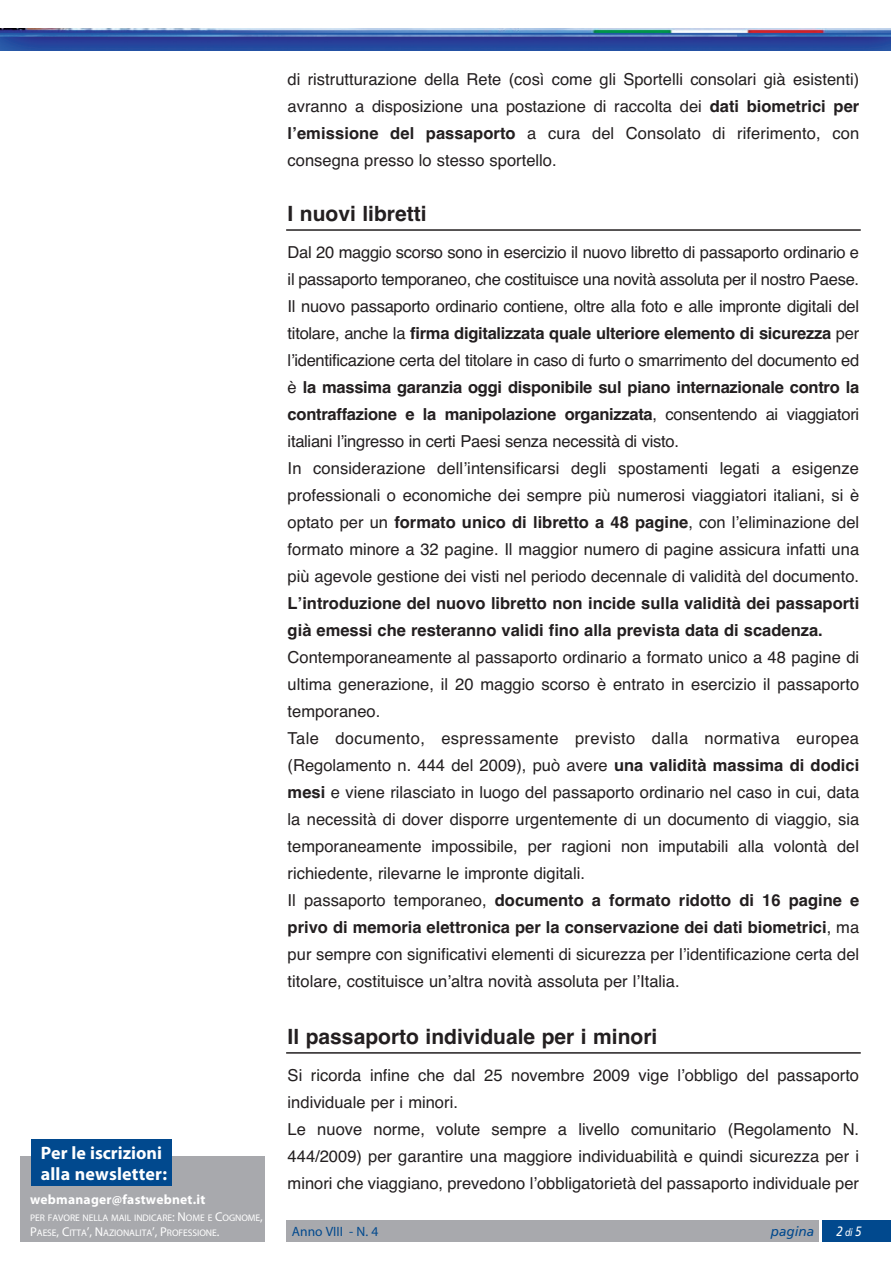
<style>
.page{position:relative;width:891px;height:1261px;background:#fff}
.page>*{position:absolute;margin:0;border:0;box-sizing:border-box;transform-origin:0 0}
.t1{font:700 21px "Helvetica";color:#231f20}
.t2{font:700 18px/21.6px "Myriad Pro";letter-spacing:.005em;color:#fff}
.t3{font:16.5px/27px "Helvetica";color:#231f20}
.t4{font:700 16.5px/27px "Helvetica";color:#231f20}
.t5{font:700 13.5px "Myriad Pro";letter-spacing:.015em;color:#fff}
.t6{font:13.5px "Myriad Pro";color:#01498e}
.t7{font:italic 13.5px "Frutiger";color:#01498e}
.t8{font:italic 13.5px "Frutiger";color:#fff;scale:.85 1}
.t9{font:9.6px/15px "Myriad Pro";letter-spacing:-.005em;color:#fff}
.s1{font-size:12.75px}
.s2{font-weight:700}
.s3{font-size:10.5px}
</style>
<div class="page">
<div style="left:286px;top:1219px;width:531px;height:22px;background:#a8a9ad"></div>
<div style="left:822px;top:1219px;width:68px;height:22px;background:#01498e"></div>
<img style="left:0;top:29px;width:890px;height:21px">
<div style="left:20px;top:1156px;width:245px;height:85px;background:#a8a9ad"></div>
<div style="left:31px;top:1139px;width:140px;height:46px;background:#01498e"></div>
<hr style="left:286px;top:229px;width:574px;height:2px;background:#231f20">
<hr style="left:286px;top:1051px;width:574px;height:2px;background:#231f20">
<p class="t2" style="left:41px;top:1141px;width:128px">Per le iscrizioni alla newsletter:</p>
<p class="t5" style="left:30px;top:1191px;width:177px">webmanager@fastwebnet.it</p>
<p class="t9" style="left:30px;top:1210px;width:234px">PER FAVORE NELLA MAIL INDICARE<span class="s1">: N</span>OME E <span class="s1">C</span>OGNOME<span class="s1">,<br>P</span>AESE<span class="s1">, C</span>ITTA<span class="s1">’, N</span>AZIONALITA<span class="s1">’, P</span>ROFESSIONE<span class="s1">.</span></p>
<p class="t3" style="left:287px;top:68px;width:573px;text-align:justify">di ristrutturazione della Rete (così come gli Sportelli consolari già esistenti) avranno a disposizione una postazione di raccolta dei <span class="s2">dati biometrici per lʼemissione del passaporto</span> a cura del Consolato di riferimento, con consegna presso lo stesso sportello.</p>
<p class="t1" style="left:287px;top:205px;width:140px">I nuovi libretti</p>
<p class="t3" style="left:287px;top:240px;width:573px">Dal 20 maggio scorso sono in esercizio il nuovo libretto di passaporto ordinario e il passaporto temporaneo, che costituisce una novità assoluta per il nostro Paese.<br>Il nuovo passaporto ordinario contiene, oltre alla foto e alle impronte digitali del titolare, anche la <span class="s2">firma digitalizzata quale ulteriore elemento di sicurezza</span> per lʼidentificazione certa del titolare in caso di furto o smarrimento del documento ed è <span class="s2">la massima garanzia oggi disponibile sul piano internazionale contro la contraffazione e la manipolazione organizzata</span>, consentendo ai viaggiatori italiani lʼingresso in certi Paesi senza necessità di visto.<br>In considerazione dellʼintensificarsi degli spostamenti legati a esigenze professionali o economiche dei sempre più numerosi viaggiatori italiani, si è optato per un <span class="s2">formato unico di libretto a 48 pagine</span>, con lʼeliminazione del formato minore a 32 pagine. Il maggior numero di pagine assicura infatti una più agevole gestione dei visti nel periodo decennale di validità del documento.</p>
<p class="t4" style="left:287px;top:591px;width:573px">Lʼintroduzione del nuovo libretto non incide sulla validità dei passaporti già emessi che resteranno validi fino alla prevista data di scadenza.</p>
<p class="t3" style="left:287px;top:645px;width:573px">Contemporaneamente al passaporto ordinario a formato unico a 48 pagine di ultima generazione, il 20 maggio scorso è entrato in esercizio il passaporto temporaneo.<br>Tale documento, espressamente previsto dalla normativa europea (Regolamento n. 444 del 2009), può avere <span class="s2">una validità massima di dodici mesi</span> e viene rilasciato in luogo del passaporto ordinario nel caso in cui, data la necessità di dover disporre urgentemente di un documento di viaggio, sia temporaneamente impossibile, per ragioni non imputabili alla volontà del richiedente, rilevarne le impronte digitali.<br>Il passaporto temporaneo, <span class="s2">documento a formato ridotto di 16 pagine e privo di memoria elettronica per la conservazione dei dati biometrici</span>, ma pur sempre con significativi elementi di sicurezza per lʼidentificazione certa del titolare, costituisce unʼaltra novità assoluta per lʼItalia.</p>
<p class="t1" style="left:287px;top:1028px;width:371px">Il passaporto individuale per i minori</p>
<p class="t3" style="left:287px;top:1062px;width:572px">Si ricorda infine che dal 25 novembre 2009 vige lʼobbligo del passaporto individuale per i minori.<br>Le nuove norme, volute sempre a livello comunitario (Regolamento N.<br>444/2009) per garantire una maggiore individuabilità e quindi sicurezza per i minori che viaggiano, prevedono lʼobbligatorietà del passaporto individuale per</p>
<p class="t6" style="left:292px;top:1226px;width:88px">Anno VIII - N. 4</p>
<p class="t7" style="left:770px;top:1225px;width:45px">pagina</p>
<p class="t8" style="left:836px;top:1225px;width:31px">2 <span class="s3">di</span> 5</p>
</div>
